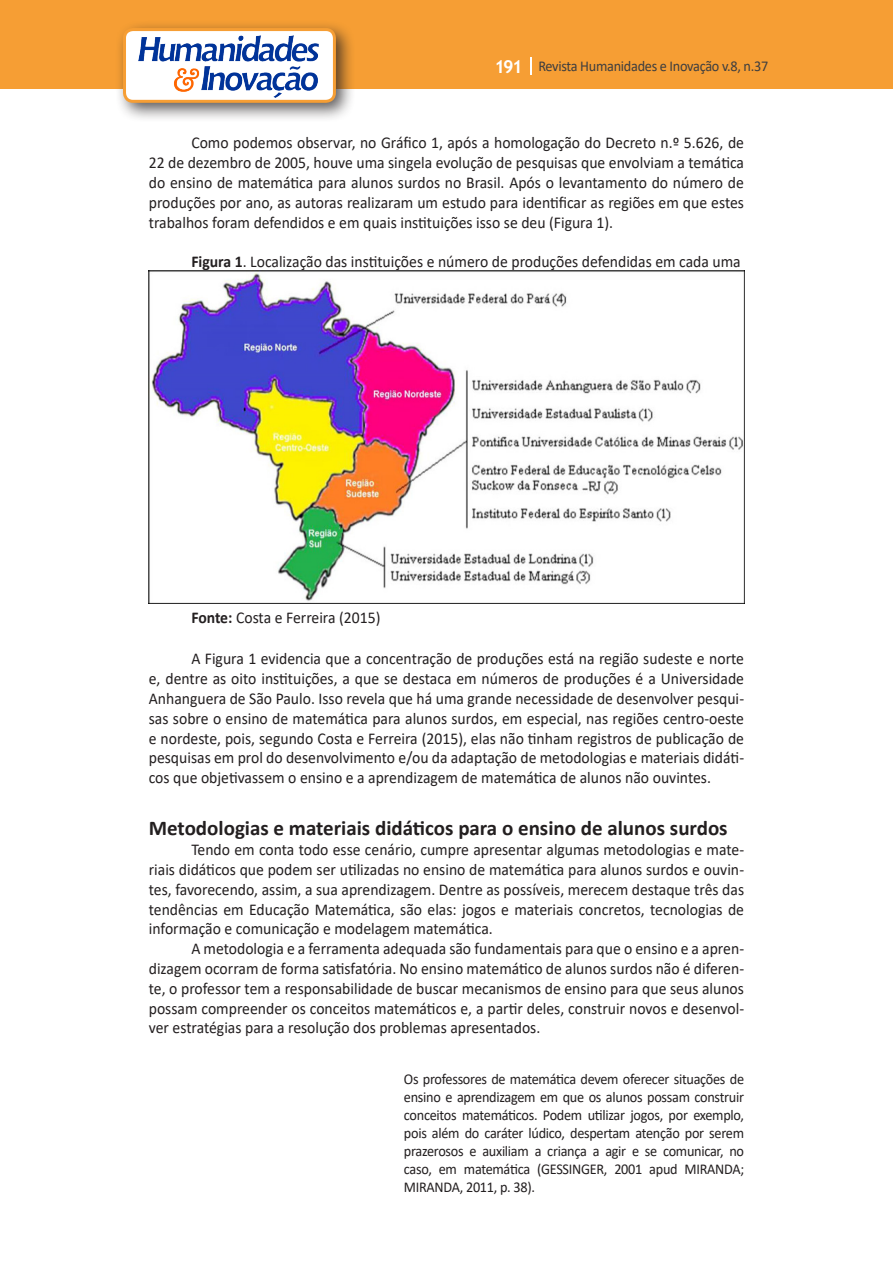
<style>
.page{position:relative;width:893px;height:1263px;background:#fff}
.page>*{position:absolute;margin:0;border:0;box-sizing:border-box;transform-origin:0 0}
.Titulo_2{font:700 21px "Calibri";color:#231f20}
.Texto{font:16.5px/19.8px "Calibri";color:#231f20;text-align:justify;scale:.95 1}
.citacao{font:15px/18px "Calibri";letter-spacing:-.02em;color:#231f20;text-align:justify;scale:.95 1}
.t1{font:15px "Calibri";letter-spacing:-.02em;color:#3e3e3f;scale:.95 1}
.s1{font-family:"Trebuchet MS";font-weight:700;font-size:18px;color:#fff}
.s2{font-weight:700}
</style>
<div class="page">
<div style="left:0;top:0;width:893px;height:88px;background:#f69e34"></div>
<svg style="left:530px;top:57px;width:2px;height:18px"></svg>
<div style="left:115px;top:20px;width:241px;height:103px;background:#231f20;opacity:.75"></div>
<div style="left:125px;top:30px;width:209px;height:71px;background:#fff;border-radius:9px"></div>
<img style="left:138px;top:35px;width:181px;height:62px">
<div style="left:123px;top:28px;width:213px;height:75px;border:3px solid #f69e34;border-radius:9px"></div>
<img style="left:149px;top:270px;width:595px;height:333px">
<p class="t1" style="left:495px;top:56px;width:290px"><span class="s1">191</span> Revista Humanidades e Inovação v.8, n.37</p>
<p class="Texto" style="left:149px;top:133px;width:628px;text-indent:43px">Como podemos observar, no Gráfico 1, após a homologação do Decreto n.º 5.626, de 22 de dezembro de 2005, houve uma singela evolução de pesquisas que envolviam a temática do ensino de matemática para alunos surdos no Brasil. Após o levantamento do número de produções por ano, as autoras realizaram um estudo para identificar as regiões em que estes trabalhos foram defendidos e em quais instituições isso se deu (Figura 1).</p>
<p class="Texto" style="left:191px;top:251px;width:580px"><span class="s2">Figura 1</span>. Localização das instituições e número de produções defendidas em cada uma</p>
<p class="Texto" style="left:191px;top:607px;width:201px"><span class="s2">Fonte:</span> Costa e Ferreira (2015)</p>
<p class="Texto" style="left:149px;top:649px;width:628px;text-indent:43px">A Figura 1 evidencia que a concentração de produções está na região sudeste e norte e, dentre as oito instituições, a que se destaca em números de produções é a Universidade Anhanguera de São Paulo. Isso revela que há uma grande necessidade de desenvolver pesqui&shy;sas sobre o ensino de matemática para alunos surdos, em especial, nas regiões centro-oeste e nordeste, pois, segundo Costa e Ferreira (2015), elas não tinham registros de publicação de pesquisas em prol do desenvolvimento e/ou da adaptação de metodologias e materiais didáti&shy;cos que objetivassem o ensino e a aprendizagem de matemática de alunos não ouvintes.</p>
<p class="Titulo_2" style="left:149px;top:814px;width:580px">Metodologias e materiais didáticos para o ensino de alunos surdos</p>
<p class="Texto" style="left:149px;top:839px;width:628px;text-indent:43px">Tendo em conta todo esse cenário, cumpre apresentar algumas metodologias e mate&shy;riais didáticos que podem ser utilizadas no ensino de matemática para alunos surdos e ouvin&shy;tes, favorecendo, assim, a sua aprendizagem. Dentre as possíveis, merecem destaque três das tendências em Educação Matemática, são elas: jogos e materiais concretos, tecnologias de informação e comunicação e modelagem matemática.</p>
<p class="Texto" style="left:149px;top:938px;width:628px;text-indent:43px">A metodologia e a ferramenta adequada são fundamentais para que o ensino e a apren&shy;dizagem ocorram de forma satisfatória. No ensino matemático de alunos surdos não é diferen&shy;te, o professor tem a responsabilidade de buscar mecanismos de ensino para que seus alunos possam compreender os conceitos matemáticos e, a partir deles, construir novos e desenvol&shy;ver estratégias para a resolução dos problemas apresentados.</p>
<p class="citacao" style="left:404px;top:1070px;width:360px">Os professores de matemática devem oferecer situações de ensino e aprendizagem em que os alunos possam construir conceitos matemáticos. Podem utilizar jogos, por exemplo, pois além do caráter lúdico, despertam atenção por serem prazerosos e auxiliam a criança a agir e se comunicar, no caso, em matemática (GESSINGER, 2001 apud MIRANDA; MIRANDA, 2011, p. 38).</p>
</div>
